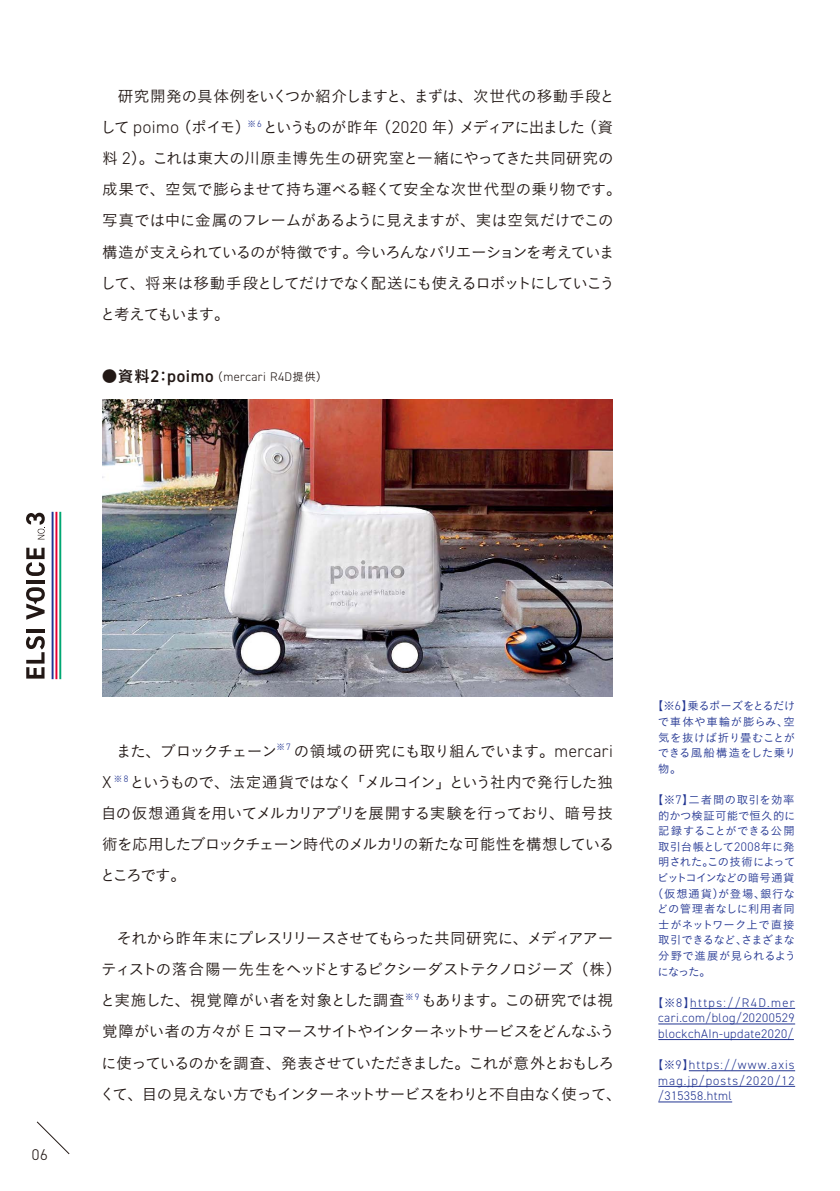
<style>
.page{position:relative;width:840px;height:1191px;background:#fff}
.page>*{position:absolute;margin:0;border:0;box-sizing:border-box;transform-origin:0 0}
.t1{font:15.6px/31.2px "Koburina Go Std N W3";letter-spacing:-.05em;color:#221815}
.t2{font:300 15.6px "DIN2014";color:#221815}
.t3{font:300 12.4px/15.6px "DIN2014";letter-spacing:.04em;color:#213491;text-align:center}
.t4{font:300 12.4px "DIN2014";letter-spacing:.035em;color:#221815}
.t5{font:11.4px/15.6px "Koburina Go Std N W3";color:#213491}
.t6{font:11.4px "Koburina Go Std N W3";letter-spacing:.045em;color:#213491}
.t7{font:11.4px "Koburina Go Std N W3";letter-spacing:-.045em;color:#213491}
.t8{font:11.4px "Koburina Go Std N W3";letter-spacing:-.075em;color:#213491}
.t9{font:11.4px "Koburina Go Std N W3";letter-spacing:.075em;color:#213491}
.t10{font:11.4px "Koburina Go Std N W3";letter-spacing:-.04em;color:#213491}
.t11{font:11.4px "Koburina Go Std N W3";letter-spacing:.03em;color:#213491}
.s1{font-family:"DIN2014";font-weight:300;font-size:17.2px}
.s2{font-family:"Koburina Go Std N W6";font-weight:400;font-size:15.6px}
.s3{font-weight:600;font-size:17.2px}
.s4{font-family:"Koburina Go Std N W3";font-weight:400;font-size:11.4px}
.s5{font-family:"DIN2014";font-weight:300;font-size:12.4px}
</style>
<div class="page">
<svg style="left:36px;top:1121px;width:34px;height:33px"></svg>
<svg style="left:26px;top:636px;width:19px;height:42px"></svg>
<hr style="left:26px;top:629px;width:18px;height:3px;background:#221815">
<hr style="left:26px;top:580px;width:19px;height:3px;background:#221815">
<svg style="left:26px;top:548px;width:19px;height:28px"></svg>
<svg style="left:26px;top:587px;width:19px;height:32px"></svg>
<hr style="left:52px;top:512px;width:1px;height:167px;background:#213491">
<hr style="left:55px;top:512px;width:2px;height:167px;background:#e60033">
<hr style="left:59px;top:512px;width:2px;height:167px;background:#00a772">
<svg style="left:26px;top:513px;width:19px;height:26px"></svg>
<hr style="left:689px;top:1008px;width:105px;height:1px;background:#213491">
<hr style="left:658px;top:1023px;width:136px;height:1px;background:#213491">
<hr style="left:658px;top:1039px;width:135px;height:1px;background:#213491">
<hr style="left:688px;top:1070px;width:106px;height:1px;background:#213491">
<hr style="left:658px;top:1086px;width:136px;height:1px;background:#213491">
<hr style="left:658px;top:1101px;width:73px;height:1px;background:#213491">
<img style="left:102px;top:400px;width:510px;height:296px">
<p class="t1" style="left:100px;top:80px;width:523px;text-indent:18px">研究開発の具体例をいくつか紹介しますと、まずは、次世代の移動手段として <span class="s1">poimo</span>（ポイモ）<sup>※</sup> <sup>6</sup> というものが昨年（<span class="s1">2020</span> 年）メディアに出ました（資料 <span class="s1">2</span>）。これは東大の川原圭博先生の研究室と一緒にやってきた共同研究の成果で、空気で膨らませて持ち運べる軽くて安全な次世代型の乗り物です。写真では中に金属のフレームがあるように見えますが、実は空気だけでこの構造が支えられているのが特徴です。今いろんなバリエーションを考えていまして、将来は移動手段としてだけでなく配送にも使えるロボットにしていこうと考えてもいます。</p>
<p class="t4" style="left:102px;top:369px;width:227px"><span class="s2">●資料</span><span class="s3">2</span><span class="s2">：</span><span class="s3">poimo</span><span class="s4">（</span>mercari R4D<span class="s4">提供）</span></p>
<p class="t2" style="left:32px;top:1145px;width:18px">06</p>
<p class="t1" style="left:100px;top:735px;width:515px;text-align:justify;text-indent:16px">また、ブロックチェーン<sup>※</sup> <sup>7</sup> の領域の研究にも取り組んでいます。<span class="s1">mercari X</span> <sup>※</sup> <sup>8</sup> というもので、法定通貨ではなく「メルコイン」という社内で発行した独自の仮想通貨を用いてメルカリアプリを展開する実験を行っており、暗号技術を応用したブロックチェーン時代のメルカリの新たな可能性を構想しているところです。</p>
<p class="t1" style="left:100px;top:922px;width:523px;text-align:center">それから昨年末にプレスリリースさせてもらった共同研究に、メディアアー<br>ティストの落合陽一先生をヘッドとするピクシーダストテクノロジーズ（株）と実施した、視覚障がい者を対象とした調査<sup>※</sup> <sup>9</sup> もあります。この研究では視覚障がい者の方々が <span class="s1">E</span> コマースサイトやインターネットサービスをどんなふうに使っているのかを調査、発表させていただきました。これが意外とおもしろくて、目の見えない方でもインターネットサービスをわりと不自由なく使って、</p>
<p class="t5" style="left:657px;top:698px;width:140px;text-indent:-6px">【※<span class="s5">6</span>】乗るポーズをとるだけで車体や車輪が膨らみ、空気を抜けば折り畳むことができる風船構造をした乗り物。</p>
<p class="t6" style="left:651px;top:791px;width:144px">【※<span class="s5">7</span>】二者間の取引を効率</p>
<p class="t5" style="left:658px;top:807px;width:139px">的かつ検証可能で恒久的に</p>
<p class="t5" style="left:658px;top:823px;width:138px">記録することができる公開</p>
<p class="t5" style="left:658px;top:838px;width:138px">取引台帳として<span class="s5">2008</span>年に発</p>
<p class="t7" style="left:658px;top:853px;width:139px">明された。この技術によって</p>
<p class="t8" style="left:657px;top:869px;width:139px">ビットコインなどの暗号通貨</p>
<p class="t9" style="left:651px;top:884px;width:145px">（仮想通貨）が登場、銀行な</p>
<p class="t11" style="left:656px;top:900px;width:139px">どの管理者なしに利用者同</p>
<p class="t5" style="left:658px;top:916px;width:138px">士がネットワーク上で直接</p>
<p class="t10" style="left:658px;top:931px;width:138px">取引できるなど、さまざまな</p>
<p class="t6" style="left:658px;top:947px;width:139px">分野で進展が見られるよう</p>
<p class="t5" style="left:657px;top:963px;width:55px">になった。</p>
<p class="t3" style="left:651px;top:994px;width:144px"><span class="s4">【※</span>8<span class="s4">】</span>https://R4D.mer cari.com/blog/20200529 blockchAIn-update2020/</p>
<p class="t3" style="left:658px;top:1057px;width:138px;text-align:justify;text-indent:-6px"><span class="s4">【※</span>9<span class="s4">】</span>https://www.axis mag.jp/posts/2020/12 /315358.html</p>
</div>
